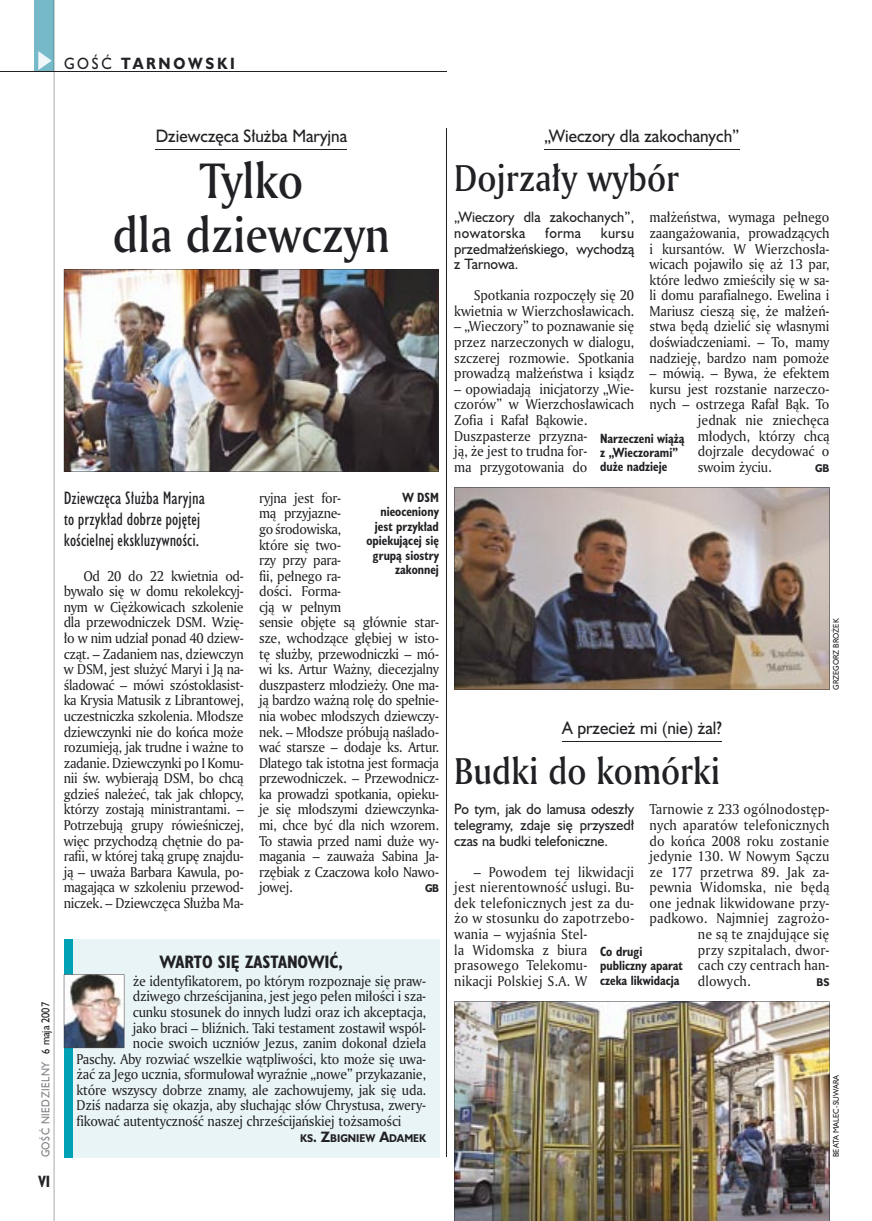
<style>
.page{position:relative;width:872px;height:1221px;background:#fff}
.page>*{position:absolute;margin:0;border:0;box-sizing:border-box;transform-origin:0 0}
.t1{font:48px/54px "Amerigo Md PL";color:#212125;text-align:center;scale:.9 1}
.t2{font:36px "Amerigo Md PL";color:#212125;scale:.9 1}
.t3{font:16.5px/21px "Humanst 521 Cn PL";color:#212125}
.t4{font:16.5px "Humanst 521 PL";color:#212125;scale:.94 1}
.t5{font:700 16.5px "Humanst 521 Cn PL";color:#212125}
.t6{font:700 15px "Humanst 521 PL";letter-spacing:.2em;color:#212125;scale:.9 1}
.t7{font:700 15px "Humanst 521 Cn PL";color:#212125;scale:.94 1}
.t8{font:13.8px/15.6px "Amerigo PL";letter-spacing:-.015em;color:#212125;text-align:justify;scale:.94 1}
.t9{font:13.8px/15.6px "Amerigo PL";letter-spacing:.01em;color:#212125;scale:.94 1}
.t10{font:13.8px/15.6px "Humanst 521 PL";color:#212125;text-align:justify;scale:.94 1}
.t11{font:700 12.3px/14.4px "Humanst 521 Cn PL";color:#212125;scale:.94 1}
.t12{font:10.5px "Humanst 521 PL";letter-spacing:.05em;color:#7f7e83;scale:.9 1}
.t13{font:700 10.35px "Humanst 521 PL";color:#212125;scale:.9 1}
.t14{font:7.5px "Humanst 521 PL";color:#212125;scale:.94 1}
.s1{font-weight:400}
.s2{color:#212125}
.s3{font-size:13.8px}
</style>
<div class="page">
<div style="left:35px;top:0;width:19px;height:72px;background:#76baca"></div>
<svg style="left:38px;top:51px;width:14px;height:19px"></svg>
<hr style="left:54px;top:0;width:1px;height:1220px;background:#212125">
<hr style="left:0;top:72px;width:447px;height:1px;background:#212125">
<div style="left:64px;top:939px;width:375px;height:218px;background:#e9f4f6"></div>
<div style="left:64px;top:939px;width:8px;height:218px;background:#00a0b5"></div>
<hr style="left:446px;top:129px;width:1px;height:1027px;background:#212125">
<img style="left:64px;top:974px;width:60px;height:74px">
<hr style="left:156px;top:149px;width:191px;height:1px;background:#212125">
<hr style="left:544px;top:149px;width:195px;height:1px;background:#212125">
<hr style="left:562px;top:741px;width:159px;height:1px;background:#212125">
<img style="left:454px;top:1001px;width:375px;height:219px">
<img style="left:454px;top:487px;width:375px;height:202px">
<img style="left:64px;top:269px;width:375px;height:202px">
<p class="t6" style="left:64px;top:53px;width:191px"><span class="s1">GOŚĆ</span> TARNOWSKI</p>
<p class="t4" style="left:156px;top:125px;width:205px">Dziewczęca Służba Maryjna</p>
<h1 class="t1" style="left:113px;top:153px;width:310px">Tylko<br>dla dziewczyn</h1>
<p class="t3" style="left:64px;top:487px;width:143px">Dziewczęca Służba Maryjna to przykład dobrze pojętej kościelnej ekskluzywności.</p>
<p class="t8" style="left:64px;top:567px;width:193px;text-indent:20px">Od 20 do 22 kwietnia od&shy;bywało się w domu rekolekcyj&shy;nym w Ciężkowicach szkolenie dla przewodniczek DSM. Wzię&shy;ło w nim udział ponad 40 dziew&shy;cząt. – Zadaniem nas, dziewczyn w DSM, jest służyć Maryi i Ją na&shy;śladować – mówi szóstoklasist&shy;ka Krysia Matusik z Librantowej, uczestniczka szkolenia. Młodsze dziewczynki nie do końca może rozumieją, jak trudne i ważne to zadanie. Dziewczynki po I Komu&shy;nii św. wybierają DSM, bo chcą gdzieś należeć, tak jak chłopcy, którzy zostają ministrantami. – Potrzebują grupy rówieśniczej, więc przychodzą chętnie do pa&shy;rafii, w której taką grupę znajdu&shy;ją – uważa Barbara Kawula, po&shy;magająca w szkoleniu przewod&shy;niczek. – Dziewczęca Służba Ma-</p>
<p class="t8" style="left:259px;top:489px;width:193px;text-align:left">ryjna jest for-<br>mą przyjazne-<br>go środowiska,<br>które się two-<br>rzy przy para-<br>fii, pełnego ra-<br>dości. Forma-<br>cją w pełnym<br>sensie objęte są głównie star&shy;sze, wchodzące głębiej w isto&shy;tę służby, przewodniczki – mó&shy;wi ks. Artur Ważny, diecezjalny duszpasterz młodzieży. One ma&shy;ją bardzo ważną rolę do spełnie&shy;nia wobec młodszych dziewczy&shy;nek. – Młodsze próbują naślado&shy;wać starsze – dodaje ks. Artur.<br>Dlatego tak istotna jest formacja przewodniczek. – Przewodnicz&shy;ka prowadzi spotkania, opieku&shy;je się młodszymi dziewczynka&shy;mi, chce być dla nich wzorem.<br>To stawia przed nami duże wy&shy;magania – zauważa Sabina Ja&shy;rzębiak z Czaczowa koło Nawo&shy;jowej.</p>
<p class="t11" style="left:366px;top:490px;width:79px;text-align:right">W DSM nieoceniony jest przykład opiekującej się grupą siostry zakonnej</p>
<p class="t13" style="left:425px;top:881px;width:17px">GB</p>
<p class="t12" style="left:38px;top:1157px;width:174px;rotate:-90deg">GOŚĆ NIEDZIELNY <span class="s2">6 maja 2007</span></p>
<p class="t7" style="left:38px;top:1170px;width:14px">VI</p>
<p class="t5" style="left:160px;top:950px;width:185px">WARTO SIĘ ZASTANOWIĆ,</p>
<p class="t8" style="left:133px;top:972px;width:313px">że identyfikatorem, po którym rozpoznaje się praw-</p>
<p class="t8" style="left:133px;top:988px;width:313px">dziwego chrześcijanina, jest jego pełen miłości i sza-</p>
<p class="t8" style="left:133px;top:1003px;width:313px">cunku stosunek do innych ludzi oraz ich akceptacja,</p>
<p class="t8" style="left:133px;top:1019px;width:313px">jako braci – bliźnich. Taki testament zostawił wspól-</p>
<p class="t8" style="left:133px;top:1034px;width:313px">nocie swoich uczniów Jezus, zanim dokonał dzieła</p>
<p class="t8" style="left:77px;top:1050px;width:373px">Paschy. Aby rozwiać wszelkie wątpliwości, kto może się uwa-</p>
<p class="t8" style="left:77px;top:1066px;width:373px">żać za Jego ucznia, sformułował wyraźnie „nowe” przykazanie,</p>
<p class="t8" style="left:77px;top:1081px;width:373px">które wszyscy dobrze znamy, ale zachowujemy, jak się uda.</p>
<p class="t8" style="left:77px;top:1097px;width:373px">Dziś nadarza się okazja, aby słuchając słów Chrystusa, zwery-</p>
<p class="t8" style="left:77px;top:1112px;width:347px">fikować autentyczność naszej chrześcijańskiej tożsamości</p>
<p class="t13" style="left:300px;top:1130px;width:141px">KS<span class="s3">. Z</span>BIGNIEW <span class="s3">A</span>DAMEK</p>
<p class="t4" style="left:544px;top:125px;width:209px">„Wieczory dla zakochanych”</p>
<h2 class="t2" style="left:454px;top:154px;width:251px">Dojrzały wybór</h2>
<p class="t10" style="left:454px;top:209px;width:193px">„Wieczory dla zakochanych”, nowatorska</p>
<p class="t8" style="left:649px;top:209px;width:193px">małżeństwa, wymaga pełnego zaangażowania, prowadzących i kursantów. W Wierzchosła&shy;wicach pojawiło się aż 13 par, które ledwo zmieściły się w sa&shy;li domu parafialnego. Ewelina i Mariusz cieszą się, że małżeń&shy;stwa będą dzielić się własnymi doświadczeniami. – To, mamy nadzieję, bardzo nam pomoże</p>
<p class="t8" style="left:649px;top:365px;width:193px">– mówią. – Bywa, że efektem</p>
<p class="t8" style="left:649px;top:380px;width:193px">kursu jest rozstanie narzeczo-</p>
<p class="t8" style="left:649px;top:396px;width:193px">nych – ostrzega Rafał Bąk. To</p>
<p class="t8" style="left:698px;top:412px;width:141px">jednak nie zniechęca</p>
<p class="t8" style="left:698px;top:427px;width:141px">młodych, którzy chcą</p>
<p class="t8" style="left:698px;top:443px;width:141px">dojrzale decydować o</p>
<p class="t8" style="left:698px;top:458px;width:80px">swoim życiu.</p>
<p class="t13" style="left:815px;top:460px;width:17px">GB</p>
<p class="t10" style="left:545px;top:225px;width:40px">forma</p>
<p class="t10" style="left:454px;top:225px;width:193px;text-indent:146px">kursu przedmałżeńskiego, wychodzą z Tarnowa.</p>
<p class="t8" style="left:454px;top:287px;width:193px;text-align:right">Spotkania rozpoczęły się 20 kwietnia w Wierzchosławicach.</p>
<p class="t8" style="left:454px;top:318px;width:193px">– „Wieczory” to poznawanie się przez narzeczonych w dialogu, szczerej rozmowie. Spotkania prowadzą małżeństwa i ksiądz</p>
<p class="t8" style="left:454px;top:380px;width:193px;text-align:left">– opowiadają inicjatorzy „Wie&shy;czorów” w Wierzchosławicach<br>Zofia i Rafał Bąkowie.<br>Duszpasterze przyzna-<br>ją, że jest to trudna for-<br>ma przygotowania do</p>
<p class="t11" style="left:600px;top:430px;width:91px">Narzeczeni wiążą z „Wieczorami” duże nadzieje</p>
<p class="t4" style="left:562px;top:716px;width:171px">A przecież mi (nie) żal?</p>
<h2 class="t2" style="left:454px;top:746px;width:297px">Budki do komórki</h2>
<p class="t14" style="left:831px;top:689px;width:77px;rotate:-90deg">GRZEGORZ BROŻEK</p>
<p class="t9" style="left:649px;top:801px;width:193px">Tarnowie z 233 ogólnodostęp-</p>
<p class="t9" style="left:649px;top:816px;width:193px">nych aparatów telefonicznych</p>
<p class="t9" style="left:649px;top:832px;width:193px">do końca 2008 roku zostanie</p>
<p class="t9" style="left:649px;top:848px;width:193px">jedynie 130. W Nowym Sączu</p>
<p class="t9" style="left:649px;top:863px;width:193px">ze 177 przetrwa 89. Jak za-</p>
<p class="t9" style="left:649px;top:879px;width:193px">pewnia Widomska, nie będą</p>
<p class="t9" style="left:649px;top:894px;width:193px">one jednak likwidowane przy-</p>
<p class="t9" style="left:649px;top:910px;width:193px">padkowo. Najmniej zagrożo-</p>
<p class="t9" style="left:698px;top:925px;width:141px">ne są te znajdujące się</p>
<p class="t9" style="left:698px;top:941px;width:141px">przy szpitalach, dwor-</p>
<p class="t9" style="left:698px;top:957px;width:141px">cach czy centrach han-</p>
<p class="t9" style="left:698px;top:972px;width:58px">dlowych.</p>
<p class="t13" style="left:816px;top:974px;width:16px">BS</p>
<p class="t10" style="left:454px;top:801px;width:193px">Po tym, jak do lamusa odeszły telegramy, zdaje się przyszedł czas na budki telefoniczne.</p>
<p class="t9" style="left:454px;top:863px;width:193px;text-indent:20px">– Powodem tej likwidacji jest nierentowność usługi. Bu&shy;dek telefonicznych jest za du&shy;żo w stosunku do zapotrzebo&shy;wania – wyjaśnia Stel-<br>la Widomska z biura prasowego Telekomu-<br>nikacji Polskiej S.A. W</p>
<p class="t11" style="left:600px;top:943px;width:89px">Co drugi publiczny aparat czeka likwidacja</p>
<p class="t14" style="left:831px;top:1156px;width:89px;rotate:-90deg">BEATA MALEC-SUWARA</p>
</div>
